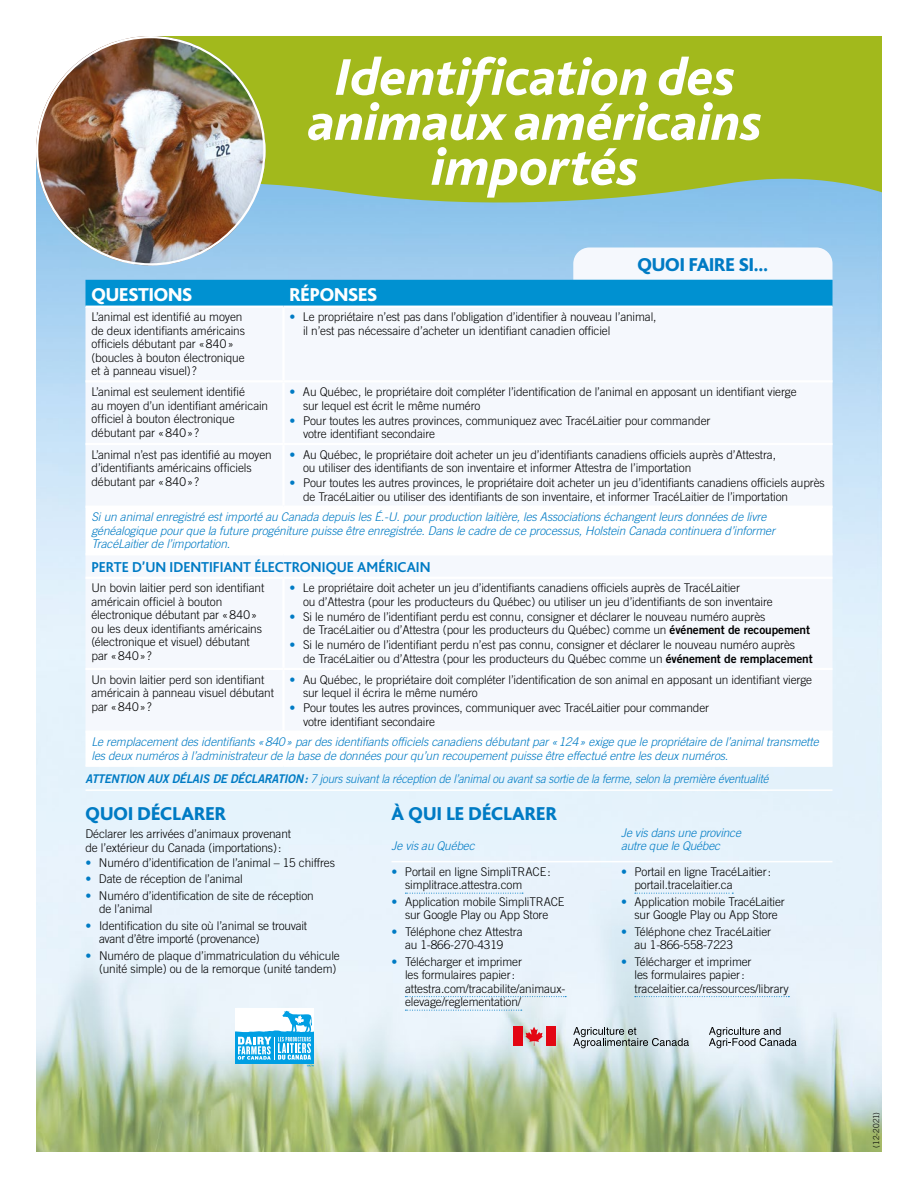
<style>
.page{position:relative;width:918px;height:1188px;background:#fff}
.page>*{position:absolute;margin:0;border:0;box-sizing:border-box;transform-origin:0 0}
.t1{font:italic 800 54px/45px "Bliss";color:#fff;text-align:center}
.t2{font:800 19.5px "Bliss";color:#007bc4}
.t3{font:800 19.5px "Bliss";letter-spacing:-.005em;color:#fff}
.t4{font:700 15px "Bliss";color:#007bc4}
.t5{font:300 12px/13.5px "Trade Gothic LT Std";letter-spacing:-.01em;color:#000}
.t6{font:italic 300 12px/13.5px "Trade Gothic LT Std";letter-spacing:-.01em;color:#007bc4}
.t7{font:italic 300 12px "Trade Gothic LT Std";letter-spacing:-.01em;color:#007bc4;scale:.95 1}
.t8{font:300 8.25px "Trade Gothic LT Std";letter-spacing:.015em;color:#000}
.s1{color:#007bc4}
.s2{font-family:"Trade Gothic LT Std Bd 2";font-weight:400}
.s3{font-family:"Trade Gothic LT Std Bd 2 Obl";font-weight:400;font-style:normal}
</style>
<div class="page">
<img style="left:36px;top:162px;width:846px;height:990px">
<svg style="left:525px;top:1027px;width:18px;height:19px"></svg>
<div style="left:513px;top:1027px;width:10px;height:19px;background:#e30613"></div>
<div style="left:546px;top:1027px;width:9px;height:19px;background:#e30613"></div>
<svg style="left:709px;top:1027px;width:87px;height:21px;background:#b6bec4"></svg>
<svg style="left:573px;top:1027px;width:116px;height:21px;background:#b2bec2"></svg>
<div style="left:235px;top:1008px;width:79px;height:24px;background:#fff"></div>
<svg style="left:235px;top:1011px;width:79px;height:56px"></svg>
<svg style="left:162px;top:36px;width:720px;height:172px;background:#9fb92e"></svg>
<img style="left:36px;top:36px;width:230px;height:230px;border-radius:115px">
<hr style="left:392px;top:861px;width:440px;height:1px;background:#fff">
<svg style="left:405px;top:893px;width:118px;height:1px"></svg>
<svg style="left:405px;top:996px;width:161px;height:1px"></svg>
<svg style="left:405px;top:1010px;width:117px;height:1px"></svg>
<svg style="left:635px;top:893px;width:98px;height:1px"></svg>
<svg style="left:635px;top:996px;width:154px;height:1px"></svg>
<hr style="left:86px;top:789px;width:746px;height:2px;background:#fff">
<svg style="left:86px;top:248px;width:747px;height:59px"></svg>
<div style="left:86px;top:308px;width:746px;height:198px;background:#f5f8fd"></div>
<svg style="left:86px;top:508px;width:746px;height:257px;fill:#f5f8fd"></svg>
<hr style="left:86px;top:306px;width:198px;height:2px;background:#fff">
<hr style="left:284px;top:306px;width:548px;height:2px;background:#fff">
<hr style="left:282px;top:308px;width:3px;height:72px;background:#fff">
<hr style="left:86px;top:380px;width:198px;height:2px;background:#fff">
<hr style="left:284px;top:380px;width:548px;height:2px;background:#fff">
<hr style="left:282px;top:382px;width:3px;height:61px;background:#fff">
<hr style="left:86px;top:443px;width:198px;height:2px;background:#fff">
<hr style="left:284px;top:443px;width:548px;height:2px;background:#fff">
<hr style="left:282px;top:445px;width:3px;height:61px;background:#fff">
<hr style="left:86px;top:506px;width:198px;height:2px;background:#fff">
<hr style="left:284px;top:506px;width:548px;height:2px;background:#fff">
<hr style="left:86px;top:553px;width:198px;height:2px;background:#fff">
<hr style="left:284px;top:553px;width:548px;height:2px;background:#fff">
<hr style="left:86px;top:577px;width:198px;height:2px;background:#fff">
<hr style="left:284px;top:577px;width:548px;height:2px;background:#fff">
<hr style="left:282px;top:579px;width:3px;height:89px;background:#fff">
<hr style="left:86px;top:668px;width:198px;height:2px;background:#fff">
<hr style="left:284px;top:668px;width:548px;height:2px;background:#fff">
<hr style="left:282px;top:670px;width:3px;height:61px;background:#fff">
<hr style="left:86px;top:731px;width:198px;height:2px;background:#fff">
<hr style="left:284px;top:731px;width:548px;height:2px;background:#fff">
<hr style="left:86px;top:765px;width:198px;height:2px;background:#fff">
<hr style="left:284px;top:765px;width:548px;height:2px;background:#fff">
<h1 class="t1" style="left:309px;top:56px;width:455px">Identification des animaux américains importés</h1>
<h2 class="t2" style="left:638px;top:255px;width:132px">QUOI FAIRE SI…</h2>
<h2 class="t3" style="left:92px;top:284px;width:102px">QUESTIONS</h2>
<h2 class="t3" style="left:289px;top:284px;width:89px">RÉPONSES</h2>
<p class="t5" style="left:92px;top:310px;width:155px">L’animal est identifié au moyen de deux identifiants américains officiels débutant par «840» (boucles à bouton électronique et à panneau visuel)?</p>
<p class="t5" style="left:303px;top:310px;width:355px;text-indent:-13px"><span class="s1">•</span> Le propriétaire n’est pas dans l’obligation d’identifier à nouveau l’animal, il n’est pas nécessaire d’acheter un identifiant canadien officiel</p>
<p class="t5" style="left:92px;top:385px;width:178px">L’animal est seulement identifié<br>au moyen d’un identifiant américain officiel à bouton électronique débutant par «840»?</p>
<p class="t5" style="left:303px;top:385px;width:495px;text-indent:-13px"><span class="s1">•</span> Au Québec, le propriétaire doit compléter l’identification de l’animal en apposant un identifiant vierge sur lequel est écrit le même numéro</p>
<p class="t5" style="left:303px;top:413px;width:409px;text-indent:-13px"><span class="s1">•</span> Pour toutes les autres provinces, communiquez avec TracéLaitier pour commander votre identifiant secondaire</p>
<p class="t5" style="left:92px;top:448px;width:182px">L’animal n’est pas identifié au moyen d’identifiants américains officiels débutant par «840»?</p>
<p class="t5" style="left:303px;top:448px;width:475px;text-indent:-13px"><span class="s1">•</span> Au Québec, le propriétaire doit acheter un jeu d’identifiants canadiens officiels auprès d’Attestra, ou utiliser des identifiants de son inventaire et informer Attestra de l’importation</p>
<p class="t5" style="left:303px;top:476px;width:523px;text-indent:-13px"><span class="s1">•</span> Pour toutes les autres provinces, le propriétaire doit acheter un jeu d’identifiants canadiens officiels auprès de TracéLaitier ou utiliser des identifiants de son inventaire, et informer TracéLaitier de l’importation</p>
<p class="t6" style="left:92px;top:511px;width:685px">Si un animal enregistré est importé au Canada depuis les É.-U. pour production laitière, les Associations échangent leurs données de livre généalogique pour que la future progéniture puisse être enregistrée. Dans le cadre de ce processus, Holstein Canada continuera d’informer<br>TracéLaitier de l’importation.</p>
<p class="t4" style="left:92px;top:559px;width:341px">PERTE D’UN IDENTIFIANT ÉLECTRONIQUE AMÉRICAIN</p>
<p class="t5" style="left:92px;top:581px;width:174px">Un bovin laitier perd son identifiant américain officiel à bouton électronique débutant par «840» ou les deux identifiants américains (électronique et visuel) débutant par «840»?</p>
<p class="t5" style="left:303px;top:581px;width:471px;text-indent:-13px"><span class="s1">•</span> Le propriétaire doit acheter un jeu d’identifiants canadiens officiels auprès de TracéLaitier<br>ou d’Attestra (pour les producteurs du Québec) ou utiliser un jeu d’identifiants de son inventaire</p>
<p class="t5" style="left:303px;top:610px;width:509px;text-indent:-13px"><span class="s1">•</span> Si le numéro de l’identifiant perdu est connu, consigner et déclarer le nouveau numéro auprès<br>de TracéLaitier ou d’Attestra (pour les producteurs du Québec) comme un <span class="s2">événement de recoupement</span></p>
<p class="t5" style="left:303px;top:638px;width:511px;text-indent:-13px"><span class="s1">•</span> Si le numéro de l’identifiant perdu n’est pas connu, consigner et déclarer le nouveau numéro auprès<br>de TracéLaitier ou d’Attestra (pour les producteurs du Québec comme un <span class="s2">événement de remplacement</span></p>
<p class="t5" style="left:92px;top:672px;width:184px">Un bovin laitier perd son identifiant américain à panneau visuel débutant par «840»?</p>
<p class="t5" style="left:303px;top:672px;width:511px;text-indent:-13px"><span class="s1">•</span> Au Québec, le propriétaire doit compléter l’identification de son animal en apposant un identifiant vierge sur lequel il écrira le même numéro</p>
<p class="t5" style="left:303px;top:701px;width:408px;text-indent:-13px"><span class="s1">•</span> Pour toutes les autres provinces, communiquer avec TracéLaitier pour commander votre identifiant secondaire</p>
<p class="t6" style="left:92px;top:736px;width:729px">Le remplacement des identifiants «840» par des identifiants officiels canadiens débutant par «124» exige que le propriétaire de l’animal transmette les deux numéros à l’administrateur de la base de données pour qu’un recoupement puisse être effectué entre les deux numéros.</p>
<p class="t7" style="left:86px;top:772px;width:720px"><span class="s3">ATTENTION AUX DÉLAIS DE DÉCLARATION:</span> 7 jours suivant la réception de l’animal ou avant sa sortie de la ferme, selon la première éventualité</p>
<h2 class="t2" style="left:86px;top:804px;width:142px">QUOI DÉCLARER</h2>
<p class="t5" style="left:86px;top:827px;width:207px">Déclarer les arrivées d’animaux provenant de l’extérieur du Canada (importations):</p>
<p class="t5" style="left:86px;top:856px;width:251px"><span class="s1">•</span> Numéro d’identification de l’animal – 15 chiffres</p>
<p class="t5" style="left:86px;top:872px;width:159px"><span class="s1">•</span> Date de réception de l’animal</p>
<p class="t5" style="left:99px;top:889px;width:216px;text-indent:-14px"><span class="s1">•</span> Numéro d’identification de site de réception de l’animal</p>
<p class="t5" style="left:99px;top:919px;width:210px;text-indent:-13px"><span class="s1">•</span> Identification du site où l’animal se trouvait avant d’être importé (provenance)</p>
<p class="t5" style="left:86px;top:949px;width:256px;text-align:right"><span class="s1">•</span> Numéro de plaque d’immatriculation du véhicule (unité simple) ou de la remorque (unité tandem)</p>
<h2 class="t2" style="left:392px;top:804px;width:167px">À QUI LE DÉCLARER</h2>
<p class="t6" style="left:392px;top:840px;width:85px">Je vis au Québec</p>
<p class="t5" style="left:405px;top:865px;width:147px;text-indent:-14px"><span class="s1">•</span> Portail en ligne SimpliTRACE: simplitrace.attestra.com</p>
<p class="t5" style="left:392px;top:895px;width:175px;text-align:center"><span class="s1">•</span> Application mobile SimpliTRACE sur Google Play ou App Store</p>
<p class="t5" style="left:392px;top:925px;width:133px;text-align:center"><span class="s1">•</span> Téléphone chez Attestra au 1-866-270-4319</p>
<p class="t5" style="left:405px;top:955px;width:162px;text-indent:-13px"><span class="s1">•</span> Télécharger et imprimer<br>les formulaires papier: attestra.com/tracabilite/animaux&shy;elevage/reglementation/</p>
<p class="t6" style="left:621px;top:826px;width:121px">Je vis dans une province autre que le Québec</p>
<p class="t5" style="left:634px;top:865px;width:138px;text-indent:-14px"><span class="s1">•</span> Portail en ligne TracéLaitier: portail.tracelaitier.ca</p>
<p class="t5" style="left:621px;top:895px;width:165px;text-align:center"><span class="s1">•</span> Application mobile TracéLaitier sur Google Play ou App Store</p>
<p class="t5" style="left:634px;top:925px;width:138px;text-indent:-13px"><span class="s1">•</span> Téléphone chez TracéLaitier au 1-866-558-7223</p>
<p class="t5" style="left:634px;top:955px;width:156px;text-indent:-13px"><span class="s1">•</span> Télécharger et imprimer<br>les formulaires papier: tracelaitier.ca/ressources/library</p>
<p class="t8" style="left:871px;top:1148px;width:37px;rotate:-90deg">(12-2021)</p>
</div>
